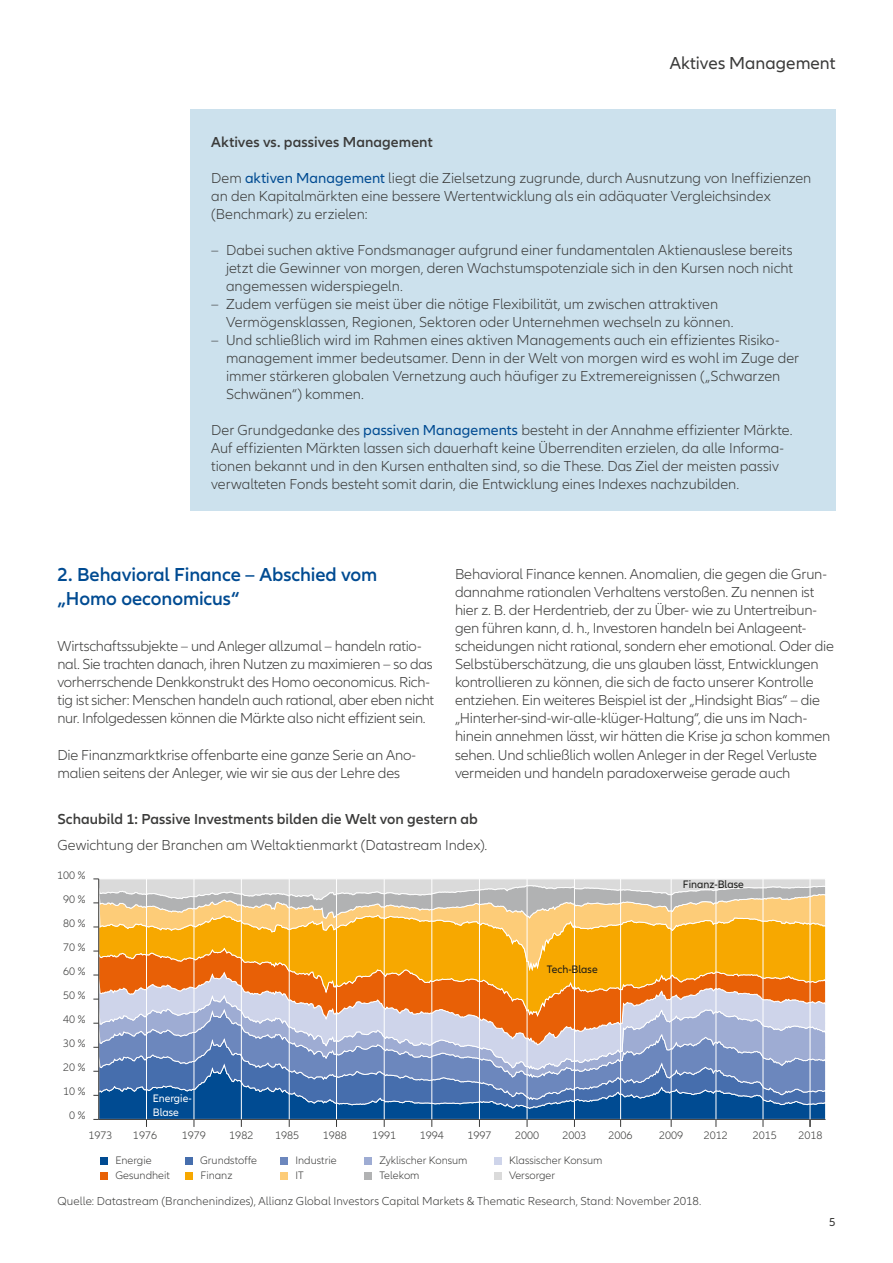
<style>
.page{position:relative;width:893px;height:1263px;background:#fff}
.page>*{position:absolute;margin:0;border:0;box-sizing:border-box;transform-origin:0 0}
.t1{font:600 19.5px/23.4px "Allianz Neo";letter-spacing:-.005em;color:#004b92}
.t2{font:18px "Allianz Neo";color:#3b3b3a}
.t3{font:300 15px/18px "Allianz Neo";letter-spacing:-.01em;color:#3b3b3a}
.t4{font:600 15px "Allianz Neo";letter-spacing:.005em;color:#3b3b3a}
.t5{font:300 12px "Allianz Neo";letter-spacing:.005em;color:#3b3b3a}
.t6{font:12px "Allianz Neo";color:#3b3b3a}
.t7{font:300 11.25px/24px "Allianz Neo";color:#3b3b3a;text-align:center}
.t8{font:11.25px "Allianz Neo";color:#1a1a18}
.t9{font:11.25px/13.5px "Allianz Neo";color:#fff}
.s1{font-weight:400;color:#004b92}
</style>
<div class="page">
<div style="left:190px;top:110px;width:646px;height:401px;background:#cce1ed"></div>
<div style="left:494px;top:1172px;width:8px;height:7px;background:#dadada"></div>
<div style="left:100px;top:1157px;width:8px;height:7px;background:#004b92"></div>
<div style="left:185px;top:1157px;width:8px;height:7px;background:#466ead"></div>
<div style="left:280px;top:1157px;width:8px;height:7px;background:#6c87bd"></div>
<div style="left:364px;top:1157px;width:8px;height:7px;background:#9eacd3"></div>
<div style="left:186px;top:1172px;width:7px;height:7px;background:#f7a800"></div>
<div style="left:280px;top:1172px;width:8px;height:7px;background:#fdcc78"></div>
<div style="left:364px;top:1172px;width:8px;height:7px;background:#b1b2b3"></div>
<div style="left:494px;top:1157px;width:8px;height:7px;background:#ced4ea"></div>
<div style="left:100px;top:1172px;width:8px;height:7px;background:#e86006"></div>
<svg style="left:99px;top:1046px;width:727px;height:16px;background:#8ea2cc"></svg>
<svg style="left:99px;top:1018px;width:727px;height:28px;background:#b4b4c9"></svg>
<svg style="left:99px;top:973px;width:727px;height:45px;background:#e19960"></svg>
<svg style="left:99px;top:919px;width:727px;height:54px;background:#f6aa17"></svg>
<hr style="left:98px;top:879px;width:1px;height:240px;background:#3b3b3a">
<svg style="left:93px;top:878px;width:733px;height:41px;background:#dbcdb3"></svg>
<hr style="left:620px;top:879px;width:1px;height:240px;background:#fff">
<hr style="left:574px;top:879px;width:1px;height:240px;background:#fff">
<hr style="left:527px;top:879px;width:1px;height:240px;background:#fff">
<hr style="left:479px;top:879px;width:1px;height:240px;background:#fff">
<hr style="left:431px;top:879px;width:1px;height:240px;background:#fff">
<hr style="left:384px;top:879px;width:1px;height:240px;background:#fff">
<hr style="left:336px;top:879px;width:1px;height:240px;background:#fff">
<hr style="left:289px;top:879px;width:1px;height:240px;background:#fff">
<hr style="left:241px;top:879px;width:1px;height:240px;background:#fff">
<hr style="left:194px;top:879px;width:1px;height:240px;background:#fff">
<hr style="left:146px;top:879px;width:1px;height:240px;background:#fff">
<hr style="left:671px;top:879px;width:1px;height:240px;background:#fff">
<hr style="left:716px;top:879px;width:1px;height:240px;background:#fff">
<hr style="left:763px;top:879px;width:1px;height:240px;background:#fff">
<hr style="left:810px;top:879px;width:1px;height:240px;background:#fff">
<svg style="left:93px;top:1062px;width:733px;height:65px;background:#5881b4"></svg>
<p class="t2" style="left:670px;top:53px;width:167px">Aktives Management</p>
<p class="t4" style="left:211px;top:134px;width:223px">Aktives vs. passives Management</p>
<p class="t3" style="left:211px;top:170px;width:602px">Dem <span class="s1">aktiven Management</span> liegt die Zielsetzung zugrunde, durch Ausnutzung von Ineffizienzen an den Kapitalmärkten eine bessere Wertentwicklung als ein adäquater Vergleichsindex (Benchmark) zu erzielen:</p>
<p class="t3" style="left:226px;top:242px;width:568px;text-align:justify;text-indent:-15px">– Dabei suchen aktive Fondsmanager aufgrund einer fundamentalen Aktienauslese bereits jetzt die Gewinner von morgen, deren Wachstumspotenziale sich in den Kursen noch nicht angemessen widerspiegeln.</p>
<p class="t3" style="left:226px;top:296px;width:509px;text-indent:-15px">– Zudem verfügen sie meist über die nötige Flexibilität, um zwischen attraktiven<br>Vermögensklassen, Regionen, Sektoren oder Unternehmen wechseln zu können.</p>
<p class="t3" style="left:226px;top:332px;width:575px;text-indent:-15px">– Und schließlich wird im Rahmen eines aktiven Managements auch ein effizientes Risiko&shy;management immer bedeutsamer. Denn in der Welt von morgen wird es wohl im Zuge der immer stärkeren globalen Vernetzung auch häufiger zu Extremereignissen („Schwarzen Schwänen“) kommen.</p>
<p class="t3" style="left:211px;top:422px;width:583px">Der Grundgedanke des <span class="s1">passiven Managements</span> besteht in der Annahme effizienter Märkte.<br>Auf effizienten Märkten lassen sich dauerhaft keine Überrenditen erzielen, da alle Informa&shy;tionen bekannt und in den Kursen enthalten sind, so die These. Das Ziel der meisten passiv verwalteten Fonds besteht somit darin, die Entwicklung eines Indexes nachzubilden.</p>
<h1 class="t1" style="left:57px;top:564px;width:321px">2. Behavioral Finance – Abschied vom „Homo oeconomicus“</h1>
<p class="t3" style="left:57px;top:638px;width:378px">Wirtschaftssubjekte – und Anleger allzumal – handeln ratio&shy;nal. Sie trachten danach, ihren Nutzen zu maximieren – so das vorherrschende Denkkonstrukt des Homo oeconomicus. Rich&shy;tig ist sicher: Menschen handeln auch rational, aber eben nicht nur. Infolgedessen können die Märkte also nicht effizient sein.</p>
<p class="t3" style="left:57px;top:746px;width:359px">Die Finanzmarktkrise offenbarte eine ganze Serie an Ano&shy;malien seitens der Anleger, wie wir sie aus der Lehre des</p>
<p class="t3" style="left:455px;top:566px;width:381px">Behavioral Finance kennen. Anomalien, die gegen die Grun&shy;dannahme rationalen Verhaltens verstoßen. Zu nennen ist hier z. B. der Herdentrieb, der zu Über- wie zu Untertreibun&shy;gen führen kann, d. h., Investoren handeln bei Anlageent&shy;scheidungen nicht rational, sondern eher emotional. Oder die Selbstüberschätzung, die uns glauben lässt, Entwicklungen kontrollieren zu können, die sich de facto unserer Kontrolle entziehen. Ein weiteres Beispiel ist der „Hindsight Bias“ – die „Hinterher-sind-wir-alle-klüger-Haltung“, die uns im Nach&shy;hinein annehmen lässt, wir hätten die Krise ja schon kommen sehen. Und schließlich wollen Anleger in der Regel Verluste vermeiden und handeln paradoxerweise gerade auch</p>
<p class="t4" style="left:57px;top:810px;width:422px">Schaubild 1: Passive Investments bilden die Welt von gestern ab</p>
<p class="t3" style="left:57px;top:836px;width:432px">Gewichtung der Branchen am Weltaktienmarkt (Datastream Index).</p>
<p class="t7" style="left:57px;top:864px;width:30px">100 %<br>90 %<br>80 %<br>70 %</p>
<p class="t7" style="left:63px;top:960px;width:24px">60 %<br>50 %<br>40 %<br>30 %<br>20 %<br>10 %<br>0 %</p>
<p class="t9" style="left:153px;top:1092px;width:40px">Energie-<br>Blase</p>
<p class="t8" style="left:547px;top:962px;width:52px">Tech-Blase</p>
<p class="t8" style="left:683px;top:877px;width:62px">Finanz-Blase</p>
<p class="t7" style="left:88px;top:1123px;width:26px">1973</p>
<p class="t7" style="left:133px;top:1123px;width:26px">1976</p>
<p class="t7" style="left:182px;top:1123px;width:26px">1979</p>
<p class="t7" style="left:229px;top:1123px;width:26px">1982</p>
<p class="t7" style="left:275px;top:1123px;width:26px">1985</p>
<p class="t7" style="left:323px;top:1123px;width:26px">1988</p>
<p class="t7" style="left:372px;top:1123px;width:26px">1991</p>
<p class="t7" style="left:420px;top:1123px;width:26px">1994</p>
<p class="t7" style="left:467px;top:1123px;width:26px">1997</p>
<p class="t7" style="left:515px;top:1123px;width:26px">2000</p>
<p class="t7" style="left:562px;top:1123px;width:26px">2003</p>
<p class="t7" style="left:608px;top:1123px;width:26px">2006</p>
<p class="t7" style="left:659px;top:1123px;width:26px">2009</p>
<p class="t7" style="left:704px;top:1123px;width:26px">2012</p>
<p class="t7" style="left:753px;top:1123px;width:26px">2015</p>
<p class="t7" style="left:798px;top:1123px;width:26px">2018</p>
<p class="t7" style="left:115px;top:1149px;width:38px">Energie</p>
<p class="t7" style="left:200px;top:1149px;width:58px">Grundstoffe</p>
<p class="t7" style="left:295px;top:1149px;width:43px">Industrie</p>
<p class="t7" style="left:379px;top:1149px;width:90px">Zyklischer Konsum</p>
<p class="t7" style="left:201px;top:1164px;width:34px">Finanz</p>
<p class="t7" style="left:295px;top:1164px;width:10px">IT</p>
<p class="t7" style="left:379px;top:1164px;width:42px">Telekom</p>
<p class="t7" style="left:115px;top:1164px;width:56px">Gesundheit</p>
<p class="t7" style="left:509px;top:1149px;width:95px">Klassischer Konsum</p>
<p class="t7" style="left:509px;top:1164px;width:48px">Versorger</p>
<p class="t5" style="left:57px;top:1194px;width:645px">Quelle: Datastream (Branchenindizes), Allianz Global Investors Capital Markets &amp; Thematic Research, Stand: November 2018.</p>
<p class="t6" style="left:829px;top:1215px;width:8px">5</p>
</div>
